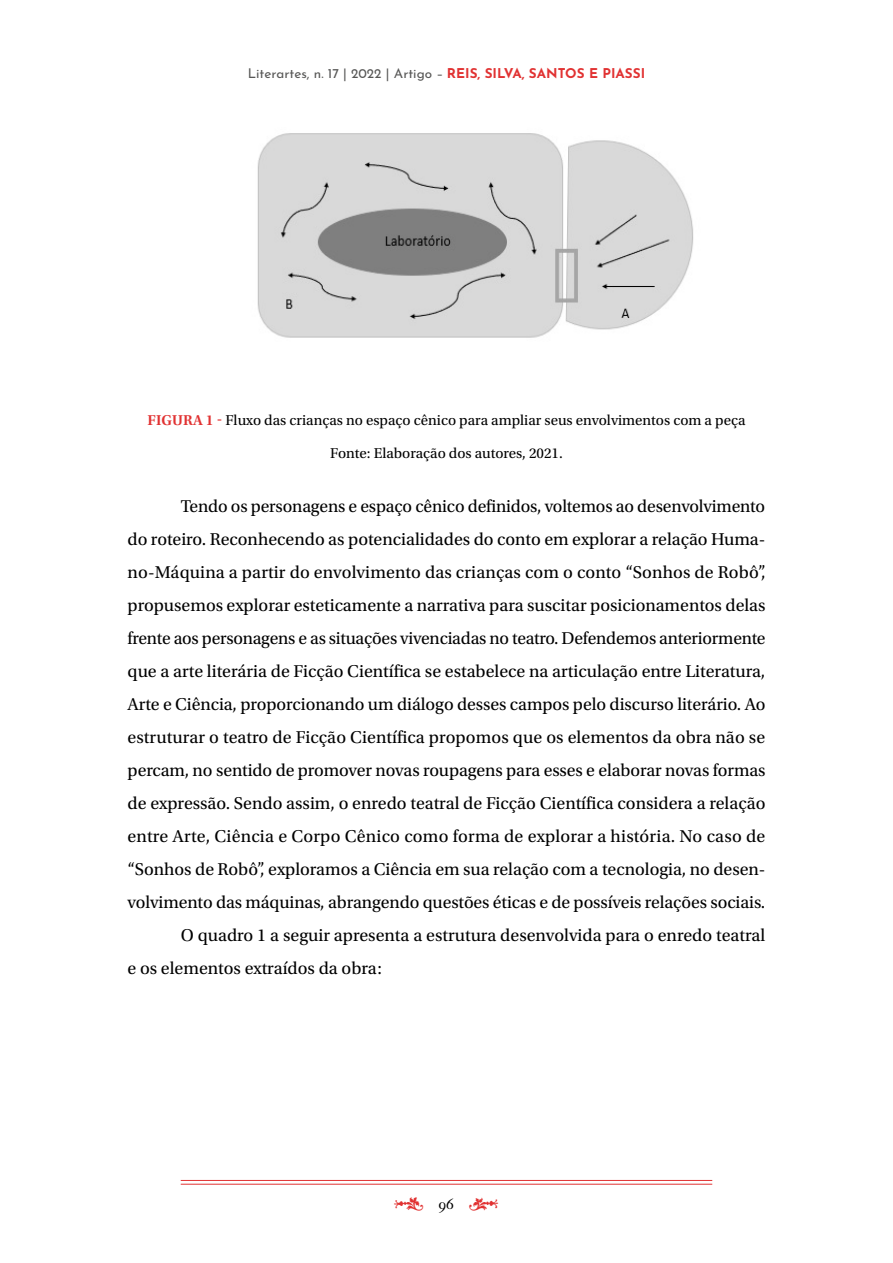
<style>
.page{position:relative;width:893px;height:1263px;background:#fff}
.page>*{position:absolute;margin:0;border:0;box-sizing:border-box;transform-origin:0 0}
.t1{font:18px "Utopia Std";color:#000}
.t2{font:15px "Utopia Std";color:#000}
.t3{font:15px "Janson Text Roman SC";color:#000}
.t4{font:13.5px "Josefin Sans";color:#575756}
.s1{font-style:inherit}
.s2{font-weight:700;color:#e13232}
.s3{font-weight:600;color:#e13232}
</style>
<div class="page">
<hr style="left:181px;top:1180px;width:531px;height:1px;background:#e13232">
<hr style="left:181px;top:1184px;width:531px;height:1px;background:#e13232">
<img style="left:257px;top:133px;width:437px;height:205px">
<p class="t4" style="left:248px;top:62px;width:399px">Literartes, n. 17 | <span class="s1">2022</span> | Artigo – <span class="s2">REIS, SILVA, SANTOS E PIASSI</span></p>
<p class="t2" style="left:148px;top:412px;width:599px"><span class="s3">FIGURA 1 -</span> Fluxo das crianças no espaço cênico para ampliar seus envolvimentos com a peça</p>
<p class="t2" style="left:330px;top:445px;width:234px">Fonte: Elaboração dos autores, 2021.</p>
<p class="t1" style="left:181px;top:496px;width:586px">Tendo os personagens e espaço cênico definidos, voltemos ao desenvolvimento</p>
<p class="t1" style="left:128px;top:529px;width:639px">do roteiro. Reconhecendo as potencialidades do conto em explorar a relação Huma-</p>
<p class="t1" style="left:128px;top:562px;width:640px">no-Máquina a partir do envolvimento das crianças com o conto “Sonhos de Robô”,</p>
<p class="t1" style="left:128px;top:595px;width:639px">propusemos explorar esteticamente a narrativa para suscitar posicionamentos delas</p>
<p class="t1" style="left:128px;top:628px;width:639px">frente aos personagens e as situações vivenciadas no teatro. Defendemos anteriormente</p>
<p class="t1" style="left:128px;top:661px;width:639px">que a arte literária de Ficção Científica se estabelece na articulação entre Literatura,</p>
<p class="t1" style="left:128px;top:694px;width:639px">Arte e Ciência, proporcionando um diálogo desses campos pelo discurso literário. Ao</p>
<p class="t1" style="left:128px;top:727px;width:639px">estruturar o teatro de Ficção Científica propomos que os elementos da obra não se</p>
<p class="t1" style="left:128px;top:760px;width:639px">percam, no sentido de promover novas roupagens para esses e elaborar novas formas</p>
<p class="t1" style="left:128px;top:793px;width:639px">de expressão. Sendo assim, o enredo teatral de Ficção Científica considera a relação</p>
<p class="t1" style="left:128px;top:826px;width:639px">entre Arte, Ciência e Corpo Cênico como forma de explorar a história. No caso de</p>
<p class="t1" style="left:128px;top:859px;width:639px">“Sonhos de Robô”, exploramos a Ciência em sua relação com a tecnologia, no desen-</p>
<p class="t1" style="left:128px;top:892px;width:639px">volvimento das máquinas, abrangendo questões éticas e de possíveis relações sociais.</p>
<p class="t1" style="left:181px;top:925px;width:586px">O quadro 1 a seguir apresenta a estrutura desenvolvida para o enredo teatral</p>
<p class="t1" style="left:128px;top:958px;width:256px">e os elementos extraídos da obra:</p>
<p class="t3" style="left:438px;top:1194px;width:17px">96</p>
</div>
